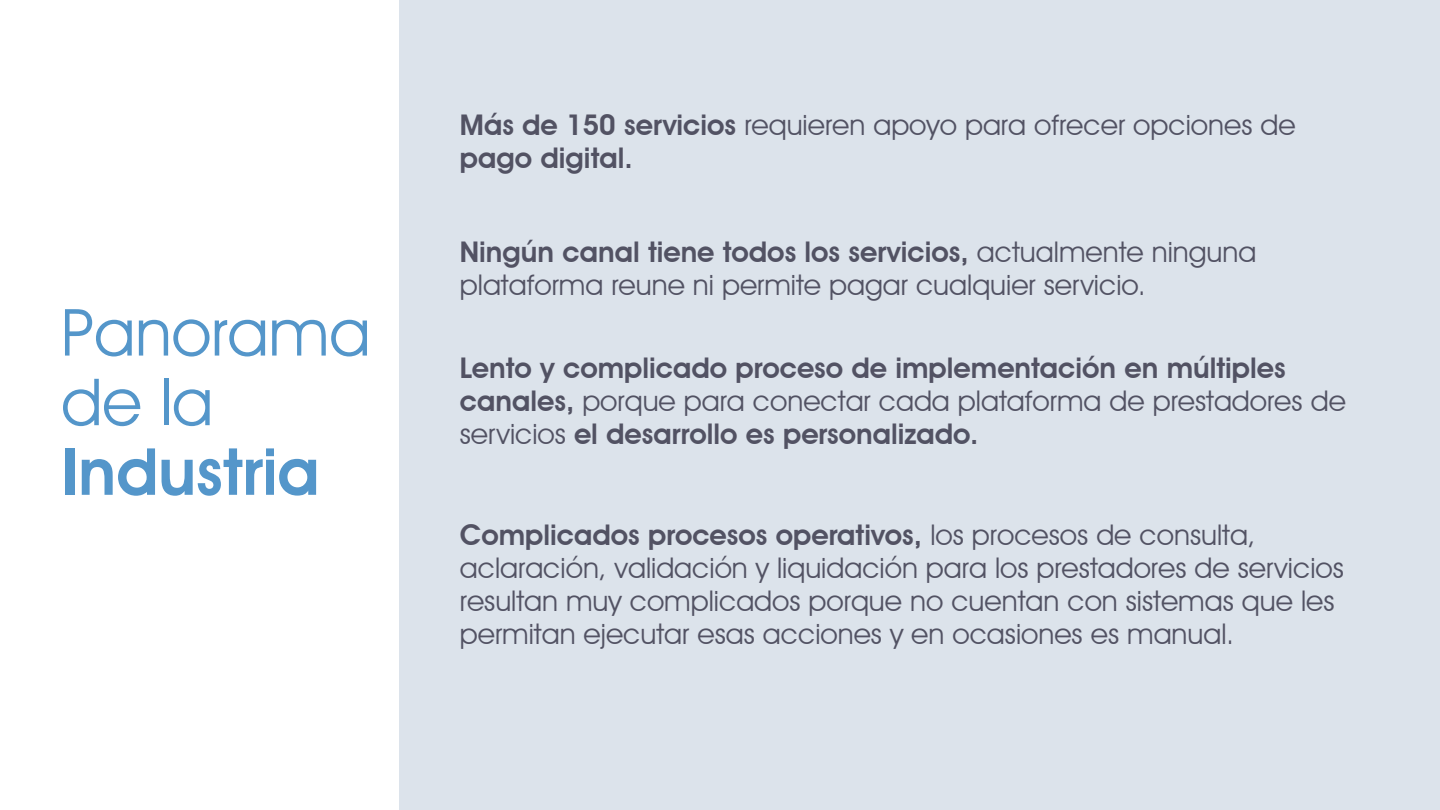
<style>
.page{position:relative;width:1440px;height:810px;background:#fff}
.page>*{position:absolute;margin:0;border:0;box-sizing:border-box;transform-origin:0 0}
.t1{font:65.25px/69.6px "Avant Garde IT Cby BT";color:#5496ca}
.t2{font:600 65.25px "Avant Garde IT Cby BT";color:#5496ca}
.t3{font:28.5px/33px "Avant Garde IT Cby BT";color:#525263}
.t4{font:600 28.5px/33px "Avant Garde IT Cby BT";color:#525263}
.s1{font-weight:600}
.s2{font-weight:400}
</style>
<div class="page">
<div style="left:400px;top:0;width:1040px;height:810px;background:#dce3eb"></div>
<h1 class="t1" style="left:61px;top:297px;width:311px">Panorama de la</h1>
<h1 class="t2" style="left:61px;top:432px;width:260px">Industria</h1>
<p class="t3" style="left:460px;top:108px;width:837px"><span class="s1">Más de 150 servicios</span> requieren apoyo para ofrecer opciones de <span class="s1">pago digital.</span></p>
<p class="t3" style="left:460px;top:235px;width:798px"><span class="s1">Ningún canal tiene todos los servicios,</span> actualmente ninguna plataforma reune ni permite pagar cualquier servicio.</p>
<p class="t4" style="left:460px;top:352px;width:888px">Lento y complicado proceso de implementación en múltiples canales, <span class="s2">porque para conectar cada plataforma de prestadores de servicios</span> el desarrollo es personalizado.</p>
<p class="t3" style="left:460px;top:518px;width:885px"><span class="s1">Complicados procesos operativos,</span> los procesos de consulta, aclaración, validación y liquidación para los prestadores de servicios resultan muy complicados porque no cuentan con sistemas que les permitan ejecutar esas acciones y en ocasiones es manual.</p>
</div>
